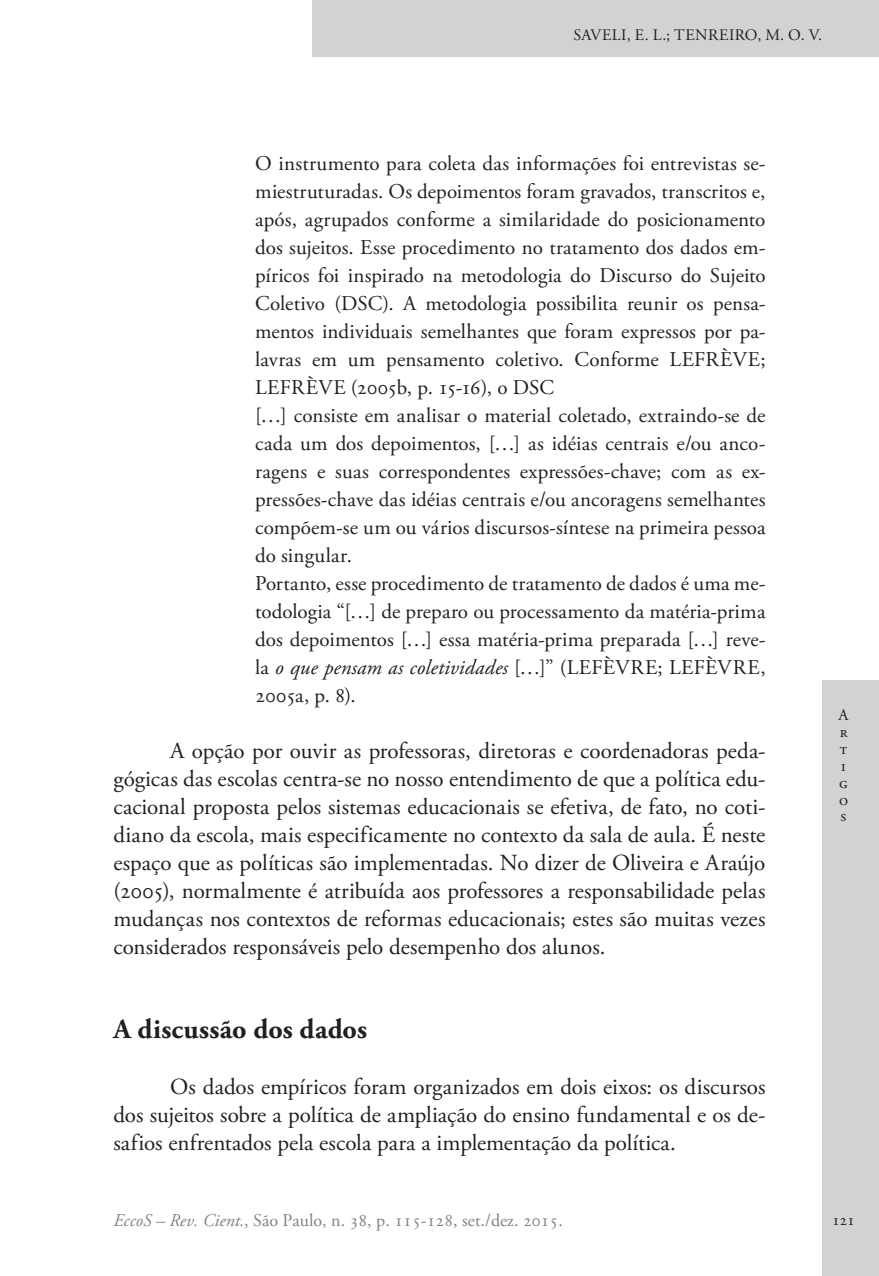
<style>
.page{position:relative;width:879px;height:1276px;background:#fff}
.page>*{position:absolute;margin:0;border:0;box-sizing:border-box;transform-origin:0 0}
.Ec_SubTitulo{font:700 28px "Adobe Garamond Pro";letter-spacing:.005em;color:#231f20}
.Ec_Normal{font:23px/28px "Adobe Garamond Pro";color:#231f20;text-align:justify}
.Ec_Normal_-_citação{font:21px/28px "Adobe Garamond Pro";letter-spacing:.005em;color:#231f20;text-align:justify}
.t1{font:18px "Adobe Garamond Pro";color:#808285}
.t2{font:16px/16.8px "Adobe Garamond Pro";letter-spacing:.02em;color:#231f20}
.s1{font-style:italic}
</style>
<div class="page">
<div style="left:312px;top:0;width:567px;height:57px;background:#d1d2d4"></div>
<div style="left:822px;top:680px;width:57px;height:596px;background:#d1d2d4"></div>
<p class="t2" style="left:573px;top:27px;width:250px">SAVELI, E. L.; TENREIRO, M. O. V.</p>
<p class="Ec_Normal_-_citação" style="left:255px;top:150px;width:512px">O instrumento para coleta das informações foi entrevistas se&shy;miestruturadas. Os depoimentos foram gravados, transcritos e, após, agrupados conforme a similaridade do posicionamento dos sujeitos. Esse procedimento no tratamento dos dados em&shy;píricos foi inspirado na metodologia do Discurso do Sujeito Coletivo (DSC). A metodologia possibilita reunir os pensa&shy;mentos individuais semelhantes que foram expressos por pa&shy;lavras em um pensamento coletivo. Conforme LEFRÈVE; LEFRÈVE (2005b, p. 15-16), o DSC</p>
<p class="Ec_Normal_-_citação" style="left:255px;top:402px;width:512px">[…] consiste em analisar o material coletado, extraindo-se de cada um dos depoimentos, […] as idéias centrais e/ou anco&shy;ragens e suas correspondentes expressões-chave; com as ex&shy;pressões-chave das idéias centrais e/ou ancoragens semelhantes compõem-se um ou vários discursos-síntese na primeira pessoa do singular.</p>
<p class="Ec_Normal_-_citação" style="left:255px;top:570px;width:512px">Portanto, esse procedimento de tratamento de dados é uma me&shy;todologia “[…] de preparo ou processamento da matéria-prima dos depoimentos […] essa matéria-prima preparada […] reve&shy;la <span class="s1">o que pensam as coletividades</span> […]” (LEFÈVRE; LEFÈVRE, 2005a, p. 8).</p>
<p class="Ec_Normal" style="left:113px;top:738px;width:653px;text-indent:57px">A opção por ouvir as professoras, diretoras e coordenadoras peda&shy;gógicas das escolas centra-se no nosso entendimento de que a política edu&shy;cacional proposta pelos sistemas educacionais se efetiva, de fato, no coti&shy;diano da escola, mais especificamente no contexto da sala de aula. É neste espaço que as políticas são implementadas. No dizer de Oliveira e Araújo (2005), normalmente é atribuída aos professores a responsabilidade pelas mudanças nos contextos de reformas educacionais; estes são muitas vezes considerados responsáveis pelo desempenho dos alunos.</p>
<p class="Ec_SubTitulo" style="left:113px;top:1013px;width:255px">A discussão dos dados</p>
<p class="Ec_Normal" style="left:113px;top:1074px;width:653px;text-indent:57px">Os dados empíricos foram organizados em dois eixos: os discursos dos sujeitos sobre a política de ampliação do ensino fundamental e os de&shy;safios enfrentados pela escola para a implementação da política.</p>
<p class="t2" style="left:838px;top:707px;width:11px">A r t i g o s</p>
<p class="t1" style="left:113px;top:1209px;width:451px"><span class="s1">EccoS – Rev. Cient.</span>, São Paulo, n. 38, p. 115-128, set./dez. 2015.</p>
<p class="t2" style="left:832px;top:1212px;width:24px">121</p>
</div>
